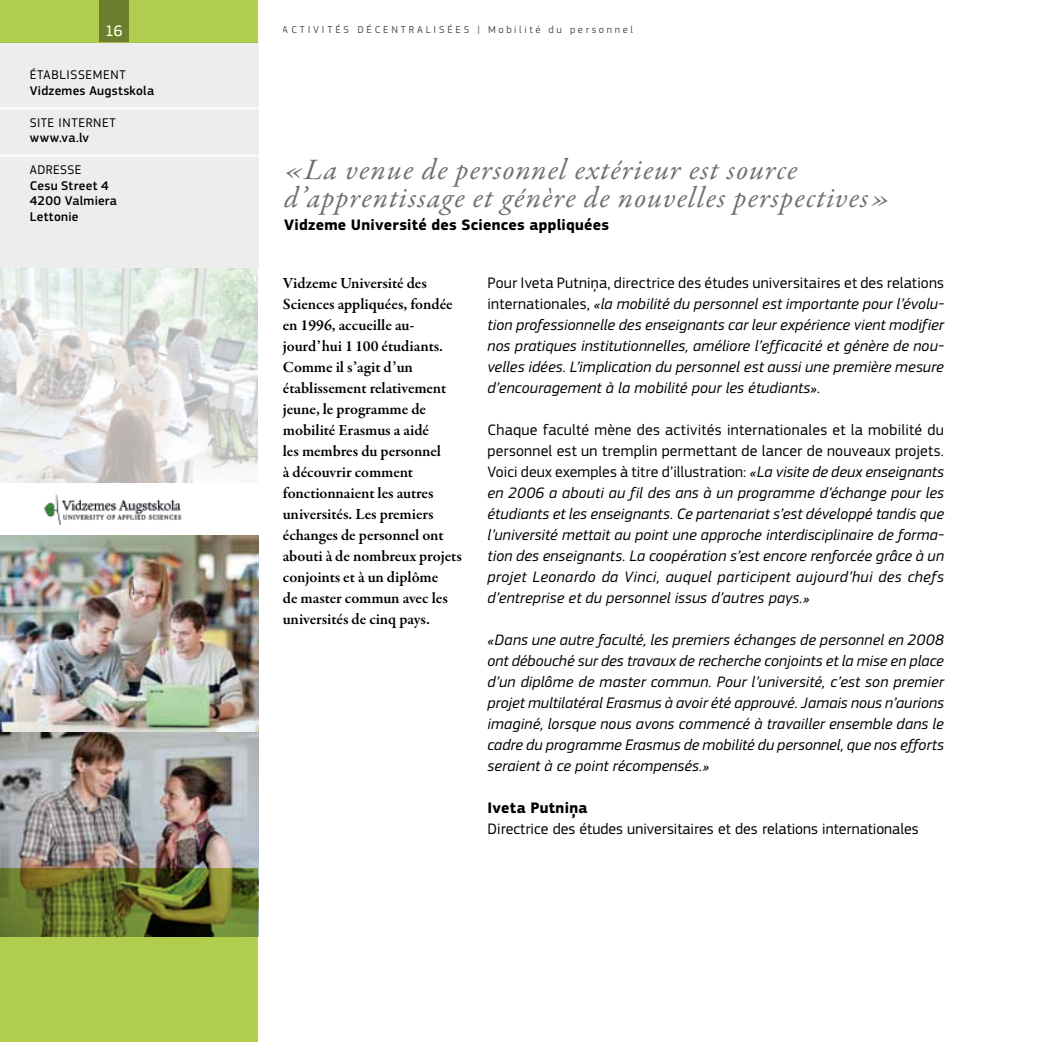
<style>
.page{position:relative;width:1042px;height:1042px;background:#fff}
.page>*{position:absolute;margin:0;border:0;box-sizing:border-box;transform-origin:0 0}
.t1{font:italic 29.75px/28px "Garamond Premr Pro";letter-spacing:.04em;color:#706f6f}
.t2{font:italic 15.75px/21px "EC Square Sans Pro";letter-spacing:.01em;color:#000;text-align:justify}
.t3{font:600 15.75px/21px "Garamond Premr Pro";letter-spacing:-.005em;color:#000}
.t4{font:15.75px "EC Square Sans Pro";color:#000}
.t5{font:700 15.75px "EC Square Sans Pro";letter-spacing:.015em;color:#000}
.t6{font:15.75px "EC Square Sans Pro";color:#fff}
.t7{font:500 13.12px/15.8px "EC Square Sans Pro";letter-spacing:.02em;color:#000}
.t8{font:13.12px "EC Square Sans Pro";letter-spacing:.03em;color:#000}
.t9{font:10.5px "EC Square Sans Pro";letter-spacing:.27em;color:#000}
.s1{font-style:normal}
</style>
<div class="page">
<img style="left:0;top:268px;width:258px;height:215px">
<img style="left:44px;top:494px;width:137px;height:31px">
<img style="left:0;top:536px;width:258px;height:197px">
<img style="left:0;top:733px;width:258px;height:135px">
<svg style="left:0;top:868px;width:258px;height:174px;background:#91a63e"></svg>
<div style="left:0;top:43px;width:258px;height:225px;background:#ededed"></div>
<div style="left:0;top:0;width:258px;height:43px;background:#b1cd4d"></div>
<hr style="left:0;top:107px;width:283px;height:2px;background:#fff">
<hr style="left:0;top:155px;width:283px;height:1px;background:#fff">
<p class="t6" style="left:105px;top:22px;width:19px">16</p>
<p class="t9" style="left:283px;top:23px;width:351px">Activités décentralisées | Mobilité du personnel</p>
<p class="t8" style="left:30px;top:67px;width:9px">établissement</p>
<p class="t7" style="left:30px;top:83px;width:126px">Vidzemes Augstskola</p>
<p class="t8" style="left:30px;top:115px;width:37px">SITE internet</p>
<p class="t7" style="left:30px;top:130px;width:61px">www.va.lv</p>
<p class="t8" style="left:30px;top:162px;width:53px">ADRESSE</p>
<p class="t7" style="left:30px;top:178px;width:89px">Cesu Street 4<br>4200 Valmiera<br>Lettonie</p>
<h1 class="t1" style="left:284px;top:158px;width:607px">«La venue de personnel extérieur est source d’apprentissage et génère de nouvelles perspectives»</h1>
<p class="t5" style="left:284px;top:216px;width:327px">Vidzeme Université des Sciences appliquées</p>
<p class="t3" style="left:283px;top:273px;width:180px">Vidzeme Université des<br>Sciences appliquées, fondée en 1996, accueille au&shy;jourd’hui 1 100 étudiants.<br>Comme il s’agit d’un établissement relativement jeune, le programme de mobilité Erasmus a aidé<br>les membres du personnel<br>à découvrir comment fonctionnaient les autres universités. Les premiers échanges de personnel ont abouti à de nombreux projets conjoints et à un diplôme<br>de master commun avec les universités de cinq pays.</p>
<p class="t2" style="left:487px;top:273px;width:458px"><span class="s1">Pour Iveta Putniņa, directrice des études universitaires et des relations internationales,</span> «la mobilité du personnel est importante pour l’évolu&shy;tion professionnelle des enseignants car leur expérience vient modifier nos pratiques institutionnelles, améliore l’efficacité et génère de nou&shy;velles idées. L’implication du personnel est aussi une première mesure d’encouragement à la mobilité pour les étudiants»<span class="s1">.</span></p>
<p class="t2" style="left:487px;top:420px;width:458px"><span class="s1">Chaque faculté mène des activités internationales et la mobilité du personnel est un tremplin permettant de lancer de nouveaux projets.<br>Voici deux exemples à titre d’illustration:</span> «La visite de deux enseignants en 2006 a abouti au fil des ans à un programme d’échange pour les étudiants et les enseignants. Ce partenariat s’est développé tandis que l’université mettait au point une approche interdisciplinaire de forma&shy;tion des enseignants. La coopération s’est encore renforcée grâce à un projet Leonardo da Vinci, auquel participent aujourd’hui des chefs d’entreprise et du personnel issus d’autres pays.»</p>
<p class="t2" style="left:487px;top:630px;width:458px">«Dans une autre faculté, les premiers échanges de personnel en 2008 ont débouché sur des travaux de recherche conjoints et la mise en place d’un diplôme de master commun. Pour l’université, c’est son premier projet multilatéral Erasmus à avoir été approuvé. Jamais nous n’aurions imaginé, lorsque nous avons commencé à travailler ensemble dans le cadre du programme Erasmus de mobilité du personnel, que nos efforts seraient à ce point récompensés.»</p>
<p class="t5" style="left:487px;top:799px;width:101px">Iveta Putniņa</p>
<p class="t4" style="left:487px;top:820px;width:433px">Directrice des études universitaires et des relations internationales</p>
</div>
